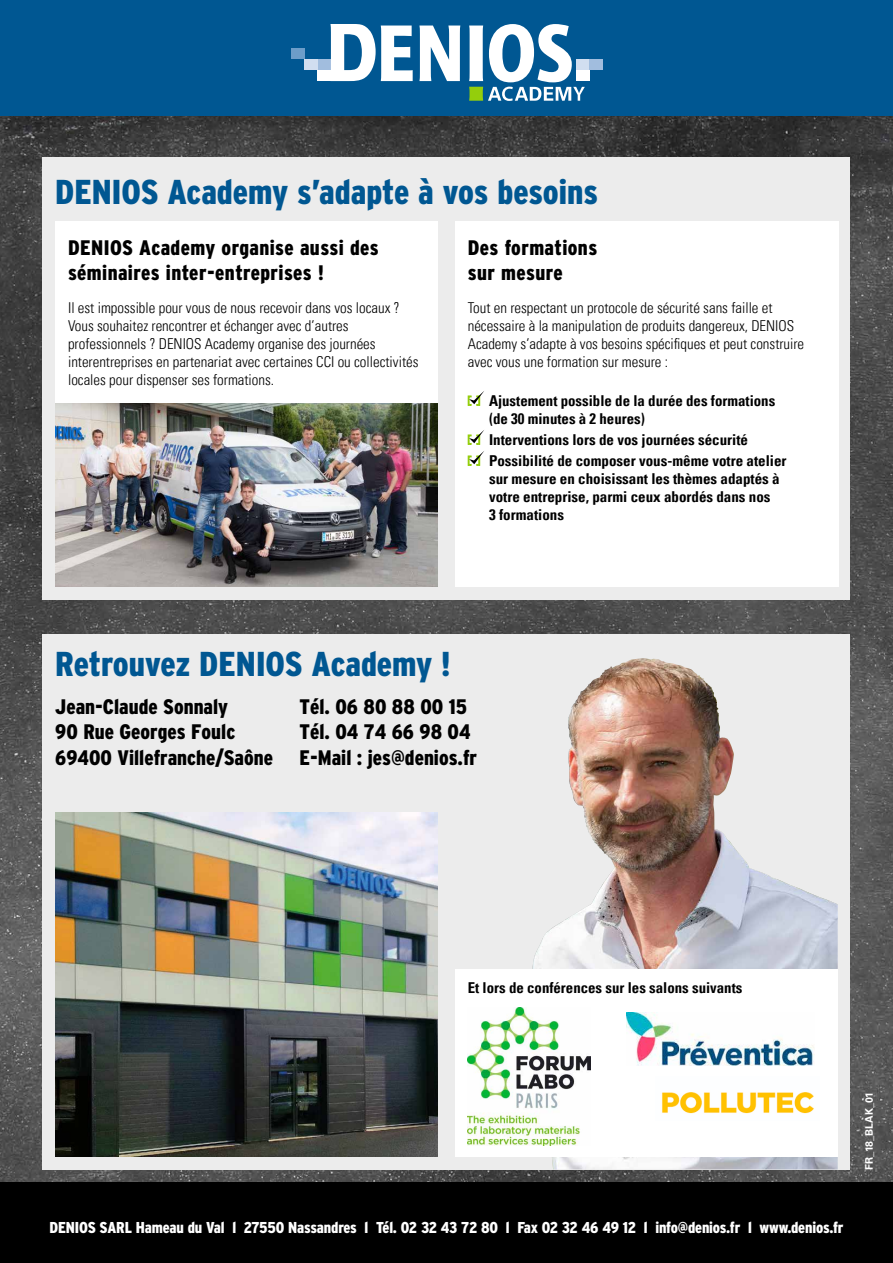
<style>
.page{position:relative;width:893px;height:1263px;background:#fff}
.page>*{position:absolute;margin:0;border:0;box-sizing:border-box;transform-origin:0 0}
.t1{font:900 34.5px "Interstate CE Condensed";color:#005792}
.t2{font:900 21px/25.2px "Interstate CE Condensed";color:#000}
.t3{font:900 21px/25.2px "Interstate CE Condensed";letter-spacing:.02em;color:#000}
.t4{font:900 15.75px "Interstate CE Condensed";letter-spacing:-.01em;color:#fff}
.t5{font:300 condensed 15px/18px "Univers LT Pro";color:#000}
.t6{font:700 condensed 15px/18px "Univers LT Pro";color:#000}
.t7{font:700 10.5px "Univers LT Pro 65";color:#fff}
</style>
<div class="page">
<img style="left:0;top:116px;width:893px;height:1066px">
<div style="left:0;top:1182px;width:893px;height:81px;background:#000"></div>
<div style="left:43px;top:157px;width:807px;height:443px;background:#ececec"></div>
<svg style="left:43px;top:634px;width:807px;height:535px;background:#dedad9"></svg>
<div style="left:0;top:0;width:893px;height:116px;background:#005792"></div>
<div style="left:318px;top:59px;width:13px;height:11px;background:#a1bdde"></div>
<svg style="left:330px;top:24px;width:83px;height:57px"></svg>
<svg style="left:419px;top:26px;width:41px;height:55px"></svg>
<div style="left:318px;top:70px;width:13px;height:11px;background:#fff"></div>
<div style="left:576px;top:70px;width:14px;height:11px;background:#fff"></div>
<div style="left:304px;top:59px;width:14px;height:11px;background:#d1def0"></div>
<div style="left:291px;top:48px;width:13px;height:11px;background:#6c9dc9"></div>
<div style="left:576px;top:59px;width:14px;height:11px;background:#d1def0"></div>
<div style="left:590px;top:59px;width:13px;height:11px;background:#a1bdde"></div>
<svg style="left:469px;top:24px;width:116px;height:77px"></svg>
<div style="left:55px;top:221px;width:383px;height:366px;background:#fff"></div>
<div style="left:455px;top:221px;width:384px;height:366px;background:#fff"></div>
<svg style="left:467px;top:391px;width:17px;height:15px"></svg>
<svg style="left:467px;top:430px;width:17px;height:15px"></svg>
<svg style="left:467px;top:451px;width:17px;height:15px"></svg>
<img style="left:531px;top:658px;width:111px;height:311px">
<img style="left:55px;top:404px;width:383px;height:183px">
<img style="left:55px;top:812px;width:383px;height:345px">
<div style="left:455px;top:969px;width:383px;height:188px;background:#fff"></div>
<img style="left:468px;top:1008px;width:123px;height:138px">
<img style="left:662px;top:1092px;width:152px;height:22px">
<img style="left:626px;top:1013px;width:189px;height:52px">
<h1 class="t1" style="left:55px;top:168px;width:544px">DENIOS Academy s’adapte à vos besoins</h1>
<h2 class="t3" style="left:68px;top:234px;width:312px">DENIOS Academy organise aussi des séminaires inter-entreprises !</h2>
<h2 class="t3" style="left:468px;top:234px;width:131px">Des formations sur mesure</h2>
<p class="t5" style="left:468px;top:298px;width:338px">Tout en respectant un protocole de sécurité sans faille et nécessaire à la manipulation de produits dangereux, DENIOS Academy s’adapte à vos besoins spécifiques et peut construire avec vous une formation sur mesure :</p>
<p class="t6" style="left:489px;top:391px;width:288px">Ajustement possible de la durée des formations (de 30 minutes à 2 heures)</p>
<p class="t6" style="left:489px;top:429px;width:299px;line-height:21px">Interventions lors de vos journées sécurité<br>Possibilité de composer vous-même votre atelier</p>
<p class="t6" style="left:489px;top:469px;width:292px">sur mesure en choisissant les thèmes adaptés à votre entreprise, parmi ceux abordés dans nos<br>3 formations</p>
<p class="t5" style="left:68px;top:298px;width:352px">Il est impossible pour vous de nous recevoir dans vos locaux ?<br>Vous souhaitez rencontrer et échanger avec d’autres professionnels ? DENIOS Academy organise des journées interentreprises en partenariat avec certaines CCI ou collectivités locales pour dispenser ses formations.</p>
<h1 class="t1" style="left:55px;top:640px;width:397px">Retrouvez DENIOS Academy !</h1>
<h2 class="t2" style="left:55px;top:694px;width:219px">Jean-Claude Sonnaly<br>90 Rue Georges Foulc<br>69400 Villefranche/Saône</h2>
<h2 class="t2" style="left:300px;top:694px;width:179px">Tél. 06 80 88 00 15<br>Tél. 04 74 66 98 04<br>E-Mail : jes@denios.fr</h2>
<p class="t6" style="left:468px;top:978px;width:276px">Et lors de conférences sur les salons suivants</p>
<p class="t4" style="left:49px;top:1217px;width:795px">DENIOS SARL Hameau du Val l 27550 Nassandres l Tél. 02 32 43 72 80 l Fax 02 32 46 49 12 l info@denios.fr l www.denios.fr</p>
<p class="t7" style="left:862px;top:1170px;width:80px;rotate:-90deg">FR_18_BLAK_01</p>
</div>
